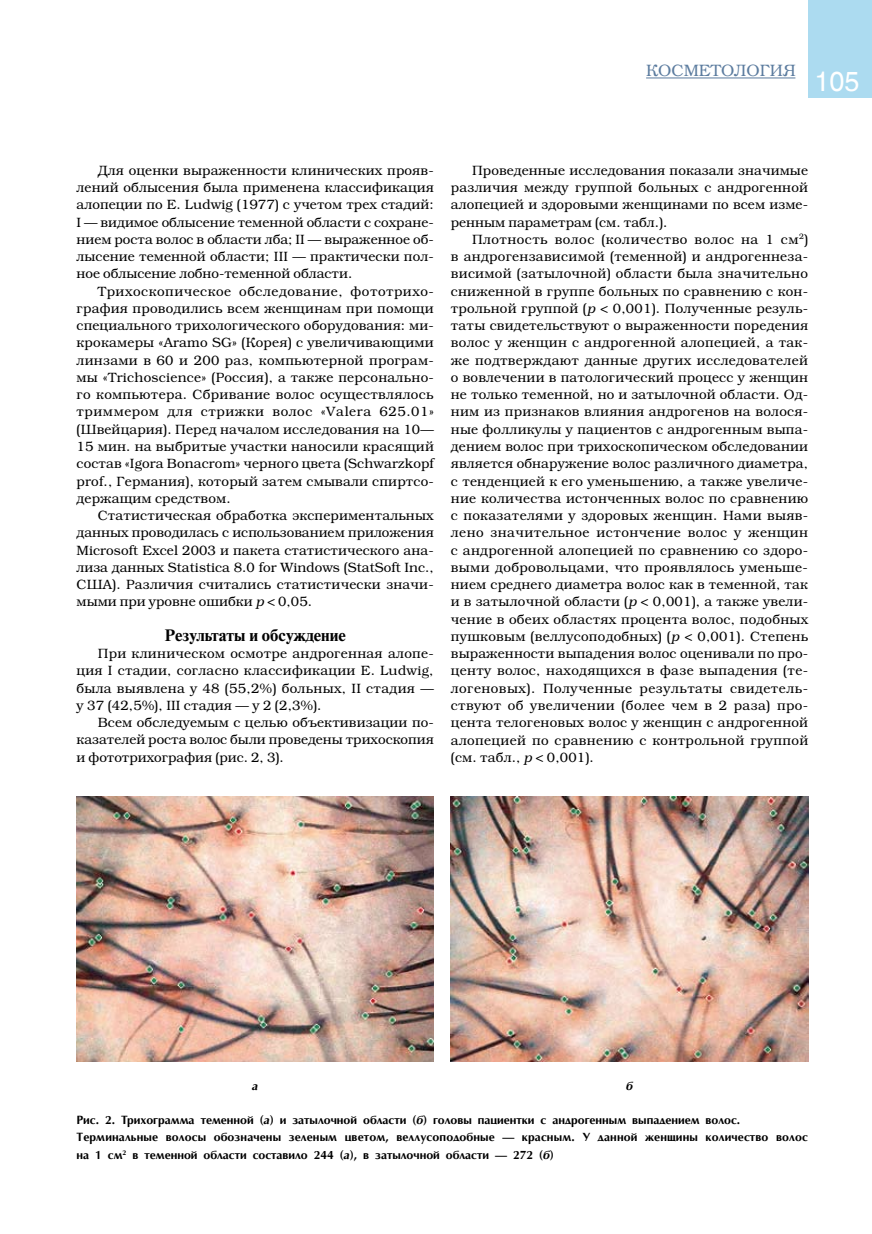
<style>
.page{position:relative;width:872px;height:1234px;background:#fff}
.page>*{position:absolute;margin:0;border:0;box-sizing:border-box;transform-origin:0 0}
.t1{font:27px "Helios";color:#fff}
.t2{font:700 16.5px "Newton C";color:#000}
.t3{font:300 16.5px "Bookman C";color:#5c7c9f}
.t4{font:300 13.5px/17.2px "Bookman C";letter-spacing:.01em;color:#000;text-align:justify}
.t5{font:700 12px/17.2px "AG Optima";color:#000}
.t6{font:italic 700 12px "AG Optima";color:#000}
.s1{font-style:italic}
</style>
<div class="page">
<div style="left:808px;top:0;width:64px;height:98px;background:#acdbf0"></div>
<hr style="left:646px;top:77px;width:149px;height:1px;background:#5c7c9f">
<img style="left:77px;top:796px;width:357px;height:265px">
<img style="left:451px;top:796px;width:357px;height:265px">
<p class="t3" style="left:646px;top:61px;width:151px">КОСМЕТОЛОГИЯ</p>
<h1 class="t1" style="left:814px;top:67px;width:47px">105</h1>
<p class="t4" style="left:77px;top:161px;width:359px;text-indent:21px">Для оценки выраженности клинических прояв&shy;лений облысения была применена классификация алопеции по E. Ludwig (1977) с учетом трех стадий:<br>I — видимое облысение теменной области с сохране&shy;нием роста волос в области лба; II — выраженное об&shy;лысение теменной области; III — практически пол&shy;ное облысение лобно-теменной области.</p>
<p class="t4" style="left:77px;top:282px;width:359px;text-indent:21px">Трихоскопическое обследование, фототрихо&shy;графия проводились всем женщинам при помощи специального трихологического оборудования: ми&shy;крокамеры «Aramo SG» (Корея) с увеличивающими линзами в 60 и 200 раз, компьютерной програм&shy;мы «Trichoscience» (Россия), а также персонально&shy;го компьютера. Сбривание волос осуществлялось триммером для стрижки волос «Valera 625.01» (Швейцария). Перед началом исследования на 10— 15 мин. на выбритые участки наносили красящий состав «Igora Bonacrom» черного цвета (Schwarzkopf prof., Германия), который затем смывали спиртсо&shy;держащим средством.</p>
<p class="t4" style="left:77px;top:506px;width:359px;text-indent:21px">Cтатистическая обработка экспериментальных данных проводилась с использованием приложения Microsoft Excel 2003 и пакета статистического ана&shy;лиза данных Statistica 8.0 for Windows (StatSoft Inc., США). Различия считались статистически значи&shy;мыми при уровне ошибки <span class="s1">p</span> &lt; 0,05.</p>
<p class="t2" style="left:164px;top:625px;width:183px">Результаты и обсуждение</p>
<p class="t4" style="left:77px;top:644px;width:359px;text-indent:21px">При клиническом осмотре андрогенная алопе&shy;ция I стадии, согласно классификации E. Ludwig, была выявлена у 48 (55,2%) больных, II стадия — у 37 (42,5%), III стадия — у 2 (2,3%).</p>
<p class="t4" style="left:77px;top:713px;width:359px;text-indent:21px">Всем обследуемым с целью объективизации по&shy;казателей роста волос были проведены трихоскопия и фототрихография (рис. 2, 3).</p>
<p class="t4" style="left:451px;top:161px;width:359px;text-indent:21px">Проведенные исследования показали значимые различия между группой больных с андрогенной алопецией и здоровыми женщинами по всем изме&shy;ренным параметрам (см. табл.).</p>
<p class="t4" style="left:451px;top:230px;width:359px;text-indent:21px">Плотность волос (количество волос на 1 см<sup>2</sup>) в андрогензависимой (теменной) и андрогеннеза&shy;висимой (затылочной) области была значительно сниженной в группе больных по сравнению с кон&shy;трольной группой (<span class="s1">p</span> &lt; 0,001). Полученные резуль&shy;таты свидетельствуют о выраженности поредения волос у женщин с андрогенной алопецией, а так&shy;же подтверждают данные других исследователей о вовлечении в патологический процесс у женщин не только теменной, но и затылочной области. Од&shy;ним из признаков влияния андрогенов на волося&shy;ные фолликулы у пациентов с андрогенным выпа&shy;дением волос при трихоскопическом обследовании является обнаружение волос различного диаметра, с тенденцией к его уменьшению, а также увеличе&shy;ние количества истонченных волос по сравнению с показателями у здоровых женщин. Нами выяв&shy;лено значительное истончение волос у женщин с андрогенной алопецией по сравнению со здоро&shy;выми добровольцами, что проявлялось уменьше&shy;нием среднего диаметра волос как в теменной, так и в затылочной области (<span class="s1">p</span> &lt; 0,001), а также увели&shy;чение в обеих областях процента волос, подобных пушковым (веллусоподобных) (<span class="s1">p</span> &lt; 0,001). Степень выраженности выпадения волос оценивали по про&shy;центу волос, находящихся в фазе выпадения (те&shy;логеновых). Полученные результаты свидетель&shy;ствуют об увеличении (более чем в 2 раза) про&shy;цента телогеновых волос у женщин с андрогенной алопецией по сравнению с контрольной группой (см. табл., <span class="s1">p</span> &lt; 0,001).</p>
<p class="t6" style="left:252px;top:1078px;width:7px">а</p>
<p class="t6" style="left:626px;top:1078px;width:8px">б</p>
<p class="t5" style="left:77px;top:1111px;width:733px">Рис. 2. Трихограмма теменной (<span class="s1">а</span>) и затылочной области (<span class="s1">б</span>) головы пациентки с андрогенным выпадением волос.<br>Терминальные волосы обозначены зеленым цветом, веллусоподобные — красным. У данной женщины количество волос на 1 см<sup>2</sup> в теменной области составило 244 (<span class="s1">а</span>), в затылочной области — 272 (<span class="s1">б</span>)</p>
</div>
